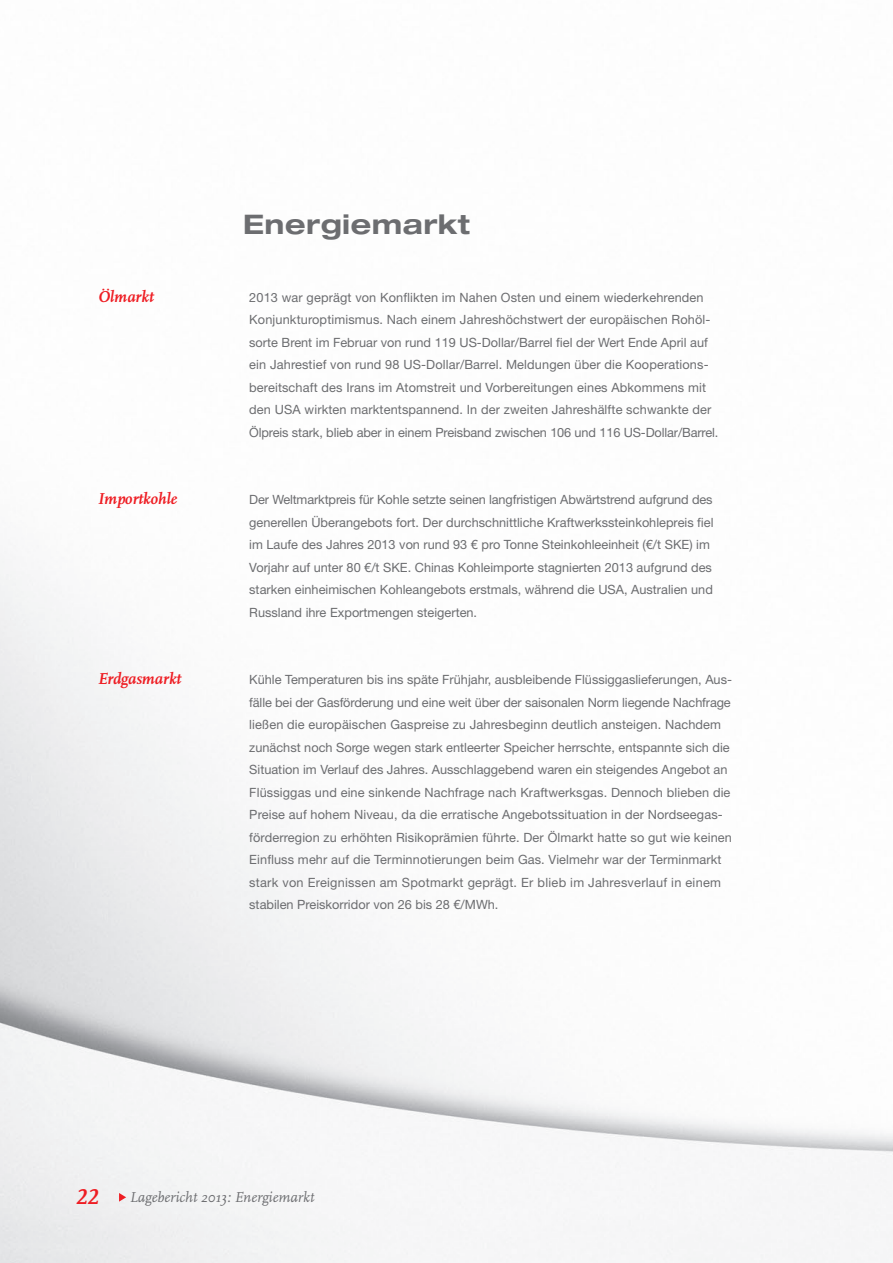
<style>
.page{position:relative;width:893px;height:1263px;background:#fff}
.page>*{position:absolute;margin:0;border:0;box-sizing:border-box;transform-origin:0 0}
.t1{font:700 expanded 27px "Helvetica Neue";letter-spacing:.02em;color:#6c6d70}
.t2{font:italic 700 22.5px "Scala Caps";color:#ee1d23}
.t3{font:italic 700 16.5px "Scala";color:#ee1d23}
.t4{font:italic 15px "Scala";color:#6c6d70}
.t5{font:12.75px/22.5px "Helvetica Neue";color:#6c6d70}
</style>
<div class="page">
<svg style="left:119px;top:1193px;width:7px;height:8px"></svg>
<h1 class="t1" style="left:243px;top:208px;width:228px">Energiemarkt</h1>
<p class="t3" style="left:98px;top:286px;width:58px">Ölmarkt</p>
<p class="t5" style="left:249px;top:286px;width:471px">2013 war geprägt von Konflikten im Nahen Osten und einem wiederkehrenden Konjunkturoptimismus. Nach einem Jahreshöchstwert der europäischen Rohöl&shy;sorte Brent im Februar von rund 119 US-Dollar/Barrel fiel der Wert Ende April auf ein Jahrestief von rund 98 US-Dollar/Barrel. Meldungen über die Kooperations&shy;bereitschaft des Irans im Atomstreit und Vorbereitungen eines Abkommens mit den USA wirkten marktentspannend. In der zweiten Jahreshälfte schwankte der Ölpreis stark, blieb aber in einem Preisband zwischen 106 und 116 US-Dollar/Barrel.</p>
<p class="t3" style="left:98px;top:489px;width:81px">Importkohle</p>
<p class="t5" style="left:249px;top:488px;width:466px">Der Weltmarktpreis für Kohle setzte seinen langfristigen Abwärtstrend aufgrund des generellen Überangebots fort. Der durchschnittliche Kraftwerkssteinkohlepreis fiel im Laufe des Jahres 2013 von rund 93 € pro Tonne Steinkohleeinheit (€/t SKE) im Vorjahr auf unter 80 €/t SKE. Chinas Kohleimporte stagnierten 2013 aufgrund des starken einheimischen Kohleangebots erstmals, während die USA, Australien und Russland ihre Exportmengen steigerten.</p>
<p class="t3" style="left:98px;top:669px;width:85px">Erdgasmarkt</p>
<p class="t5" style="left:249px;top:668px;width:484px">Kühle Temperaturen bis ins späte Frühjahr, ausbleibende Flüssiggaslieferungen, Aus&shy;fälle bei der Gasförderung und eine weit über der saisonalen Norm liegende Nachfrage ließen die europäischen Gaspreise zu Jahresbeginn deutlich ansteigen. Nachdem zunächst noch Sorge wegen stark entleerter Speicher herrschte, entspannte sich die Situation im Verlauf des Jahres. Ausschlaggebend waren ein steigendes Angebot an Flüssiggas und eine sinkende Nachfrage nach Kraftwerksgas. Dennoch blieben die Preise auf hohem Niveau, da die erratische Angebotssituation in der Nordseegas&shy;förderregion zu erhöhten Risikoprämien führte. Der Ölmarkt hatte so gut wie keinen Einfluss mehr auf die Terminnotierungen beim Gas. Vielmehr war der Terminmarkt stark von Ereignissen am Spotmarkt geprägt. Er blieb im Jahresverlauf in einem stabilen Preiskorridor von 26 bis 28 €/MWh.</p>
<h2 class="t2" style="left:75px;top:1183px;width:24px">22</h2>
<p class="t4" style="left:130px;top:1189px;width:186px">Lagebericht 2013: Energiemarkt</p>
</div>
